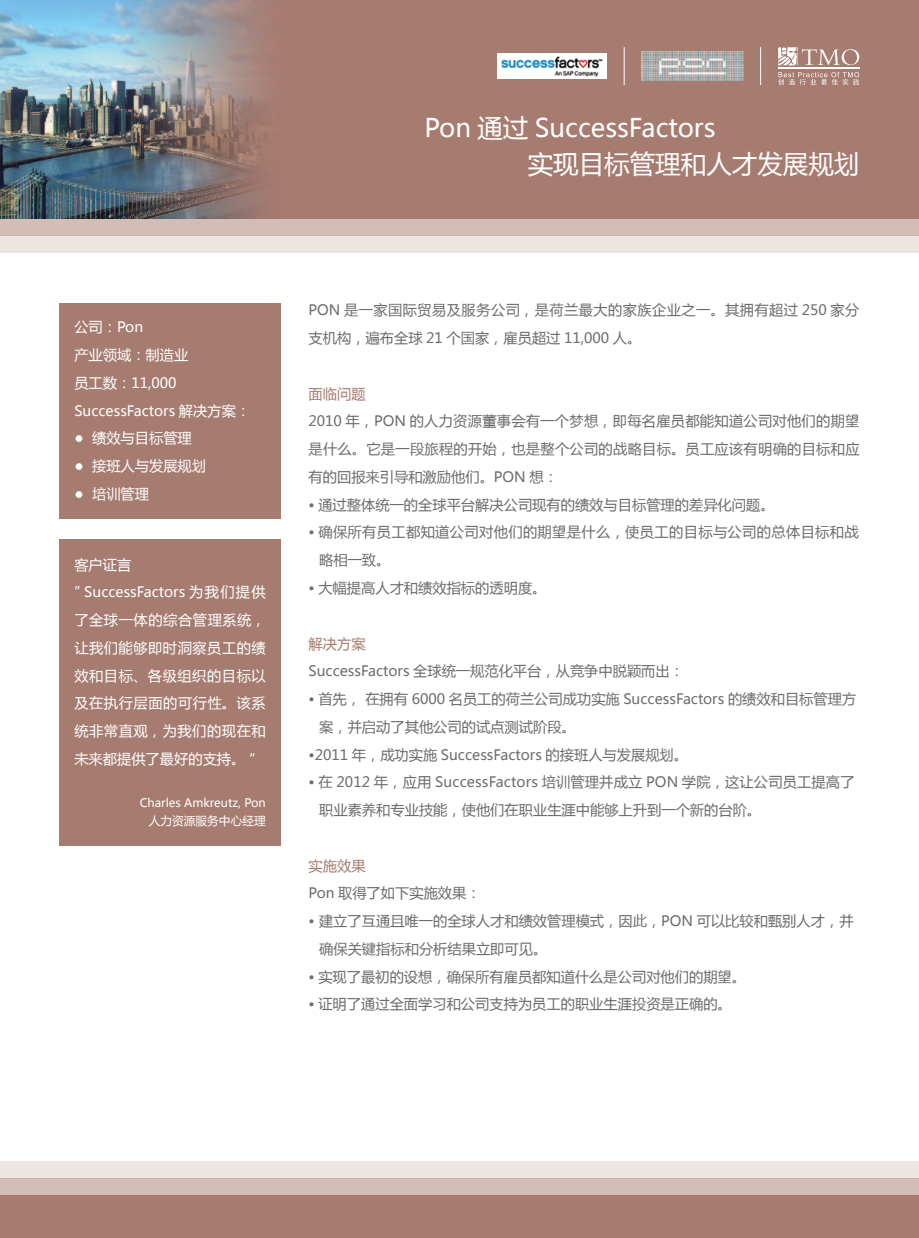
<style>
.page{position:relative;width:919px;height:1238px;background:#fff}
.page>*{position:absolute;margin:0;border:0;box-sizing:border-box;transform-origin:0 0}
.大标题{font:25.5px "Microsoft Ya Hei";color:#fff}
.正文_灰色{font:14.25px/27.8px "Microsoft Ya Hei";color:#6c6d70;text-align:justify}
.红框_下_字{font:14.25px/27.8px "Microsoft Ya Hei";letter-spacing:.04em;color:#fff;text-align:justify}
.缩进2_5{font:14.25px "Microsoft Ya Hei";color:#6c6d70}
.正文_灰色-2{font:14.25px/27.8px "Microsoft Ya Hei";letter-spacing:.03em;color:#6c6d70}
.红框_上文字{font:14.25px "Microsoft Ya Hei";color:#fff}
.正文_灰色-3{font:14.25px "Microsoft Ya Hei";letter-spacing:.025em;color:#6c6d70}
.正文_灰色-4{font:14.25px "Microsoft Ya Hei";color:#a77c70}
.人名{font:11.7px "Microsoft Ya Hei";color:#fff}
</style>
<div class="page">
<div style="left:0;top:1195px;width:918px;height:42px;background:#a77c70"></div>
<div style="left:0;top:0;width:918px;height:218px;background:#a77c70"></div>
<div style="left:0;top:1178px;width:918px;height:17px;background:#d3bdb7"></div>
<div style="left:0;top:218px;width:918px;height:17px;background:#d3bdb7"></div>
<div style="left:0;top:1161px;width:918px;height:17px;background:#ede5e2"></div>
<div style="left:0;top:235px;width:918px;height:17px;background:#ede5e2"></div>
<svg style="left:778px;top:47px;width:81px;height:19px"></svg>
<hr style="left:778px;top:67px;width:81px;height:1px;background:#fff">
<svg style="left:778px;top:72px;width:81px;height:13px"></svg>
<hr style="left:760px;top:47px;width:1px;height:38px;background:#fff">
<img style="left:0;top:0;width:265px;height:218px">
<hr style="left:623px;top:47px;width:1px;height:38px;background:#fff">
<img style="left:497px;top:53px;width:109px;height:26px">
<div style="left:59px;top:303px;width:222px;height:216px;background:#a77c70"></div>
<div style="left:59px;top:539px;width:222px;height:306px;background:#a77c70"></div>
<img style="left:641px;top:52px;width:102px;height:29px">
<p class="大标题" style="left:424px;top:110px;width:292px">Pon 通过 SuccessFactors</p>
<p class="大标题" style="left:527px;top:146px;width:333px">实现目标管理和人才发展规划</p>
<p class="红框_上文字" style="left:74px;top:317px;width:70px">公司：Pon</p>
<p class="红框_上文字" style="left:74px;top:345px;width:115px">产业领域：制造业</p>
<p class="红框_上文字" style="left:74px;top:373px;width:104px">员工数：11,000</p>
<p class="红框_上文字" style="left:74px;top:401px;width:177px">SuccessFactors 解决方案：</p>
<p class="红框_上文字" style="left:74px;top:428px;width:119px">● 绩效与目标管理</p>
<p class="红框_上文字" style="left:74px;top:456px;width:133px">● 接班人与发展规划</p>
<p class="红框_上文字" style="left:74px;top:484px;width:76px">● 培训管理</p>
<p class="红框_下_字" style="left:74px;top:550px;width:58px">客户证言</p>
<p class="红框_下_字" style="left:74px;top:578px;width:193px">”SuccessFactors 为我们提供了全球一体的综合管理系统，让我们能够即时洞察员工的绩效和目标、各级组织的目标以及在执行层面的可行性。该系统非常直观，为我们的现在和未来都提供了最好的支持。“</p>
<p class="人名" style="left:140px;top:795px;width:128px">Charles Amkreutz, Pon</p>
<p class="人名" style="left:149px;top:813px;width:118px">人力资源服务中心经理</p>
<p class="正文_灰色-2" style="left:308px;top:296px;width:552px">PON 是一家国际贸易及服务公司，是荷兰最大的家族企业之一。其拥有超过 250 家分支机构，遍布全球 21 个国家，雇员超过 11,000 人。</p>
<p class="正文_灰色-4" style="left:308px;top:384px;width:58px">面临问题</p>
<p class="正文_灰色" style="left:308px;top:407px;width:552px">2010 年，PON 的人力资源董事会有一个梦想，即每名雇员都能知道公司对他们的期望是什么。它是一段旅程的开始，也是整个公司的战略目标。员工应该有明确的目标和应有的回报来引导和激励他们。PON 想：</p>
<p class="正文_灰色" style="left:308px;top:490px;width:467px">• 通过整体统一的全球平台解决公司现有的绩效与目标管理的差异化问题。</p>
<p class="正文_灰色-3" style="left:308px;top:522px;width:551px">• 确保所有员工都知道公司对他们的期望是什么，使员工的目标与公司的总体目标和战</p>
<p class="缩进2_5" style="left:319px;top:550px;width:73px">略相一致。</p>
<p class="正文_灰色" style="left:308px;top:573px;width:239px">• 大幅提高人才和绩效指标的透明度。</p>
<p class="正文_灰色-4" style="left:308px;top:633px;width:58px">解决方案</p>
<p class="正文_灰色" style="left:308px;top:656px;width:377px">SuccessFactors 全球统一规范化平台，从竞争中脱颖而出：</p>
<p class="正文_灰色" style="left:308px;top:684px;width:549px">• 首先， 在拥有 6000 名员工的荷兰公司成功实施 SuccessFactors 的绩效和目标管理方</p>
<p class="缩进2_5" style="left:319px;top:717px;width:258px">案，并启动了其他公司的试点测试阶段。</p>
<p class="正文_灰色" style="left:308px;top:740px;width:381px">•2011 年，成功实施 SuccessFactors 的接班人与发展规划。</p>
<p class="正文_灰色" style="left:308px;top:767px;width:547px">• 在 2012 年，应用 SuccessFactors 培训管理并成立 PON 学院，这让公司员工提高了</p>
<p class="缩进2_5" style="left:319px;top:800px;width:443px">职业素养和专业技能，使他们在职业生涯中能够上升到一个新的台阶。</p>
<p class="正文_灰色-4" style="left:308px;top:855px;width:58px">实施效果</p>
<p class="正文_灰色" style="left:308px;top:878px;width:174px">Pon 取得了如下实施效果：</p>
<p class="正文_灰色" style="left:308px;top:906px;width:546px">• 建立了互通且唯一的全球人才和绩效管理模式，因此，PON 可以比较和甄别人才，并</p>
<p class="缩进2_5" style="left:319px;top:939px;width:230px">确保关键指标和分析结果立即可见。</p>
<p class="正文_灰色" style="left:308px;top:962px;width:439px">• 实现了最初的设想，确保所有雇员都知道什么是公司对他们的期望。</p>
<p class="正文_灰色" style="left:308px;top:989px;width:425px">• 证明了通过全面学习和公司支持为员工的职业生涯投资是正确的。</p>
</div>
